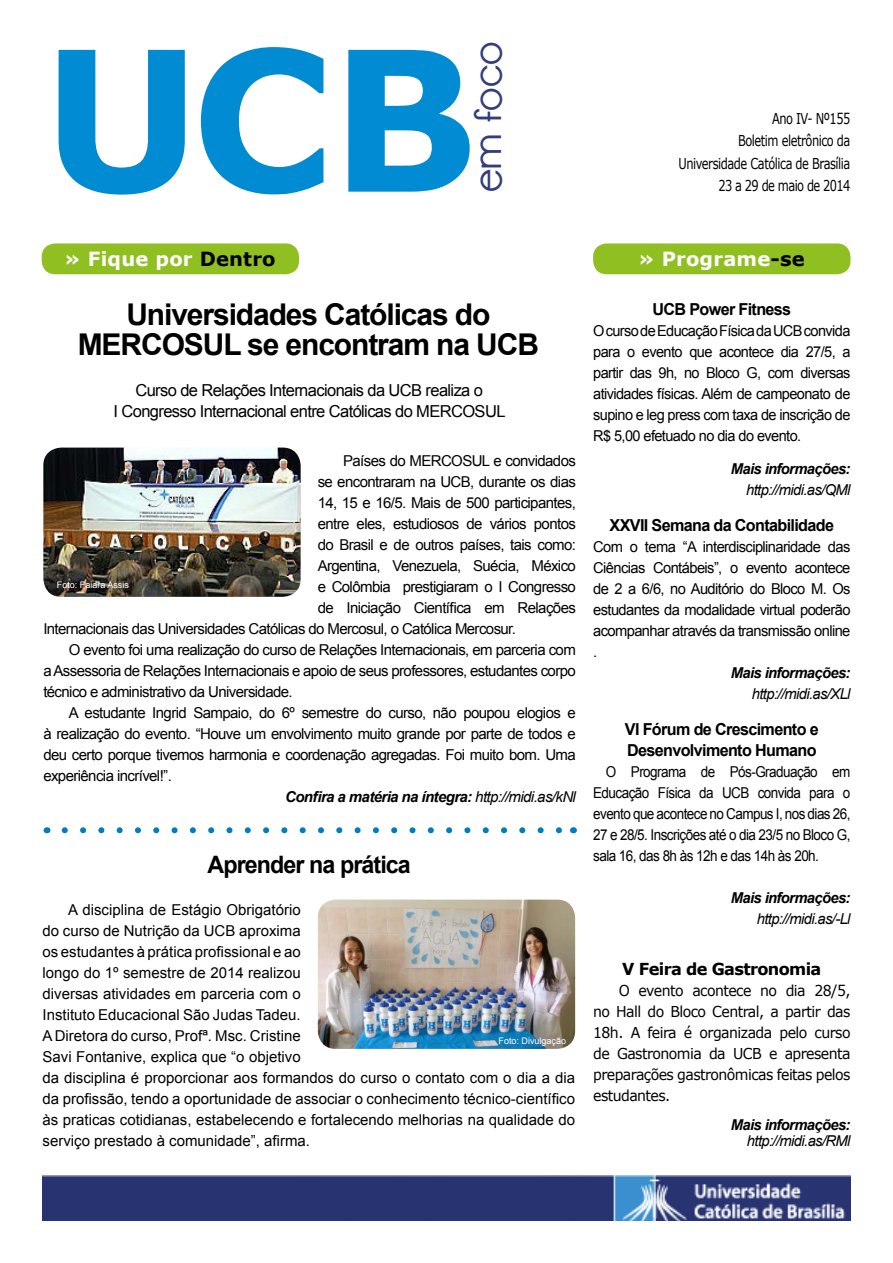
<style>
.page{position:relative;width:893px;height:1263px;background:#fff}
.page>*{position:absolute;margin:0;border:0;box-sizing:border-box;transform-origin:0 0}
.t1{font:700 195px "Verdana";color:#008bd2}
.t2{font:38.7px "Opificio";color:#313d7e}
.t3{font:700 30px/30px "Arial";letter-spacing:-.035em;color:#000;text-align:center}
.t4{font:700 24px "Arial";letter-spacing:-.04em;color:#000}
.t5{font:700 19.5px "Verdana";letter-spacing:.01em;color:#fff}
.t6{font:16.5px/21px "Arial";letter-spacing:-.035em;color:#000;text-align:center}
.t7{font:700 16.5px/21px "Arial";letter-spacing:-.04em;color:#000}
.t8{font:700 16.5px "Verdana";letter-spacing:-.04em;color:#000}
.t9{font:15px/21px "Arial";letter-spacing:-.04em;color:#000;text-align:justify}
.t10{font:15px/21px "Arial";color:#000}
.t11{font:15px/21px "Arial";letter-spacing:-.04em;color:#000;text-align:justify;scale:.9 1}
.t12{font:15px/21px "Verdana";letter-spacing:-.04em;color:#000;text-align:justify;scale:.94 1}
.t13{font:italic 700 15px "Arial";letter-spacing:-.04em;color:#000}
.t14{font:15px/22.5px "Verdana";letter-spacing:-.04em;color:#000;text-align:right;scale:.76 1}
.t15{font:italic 15px "Arial";letter-spacing:-.04em;color:#000}
.t16{font:9px "Arial";color:#fff}
.s1{color:#000}
.s2{font-weight:400}
</style>
<div class="page">
<img style="left:43px;top:448px;width:258px;height:149px">
<div style="left:42px;top:243px;width:257px;height:31px;background:#90bf21;border-radius:14px"></div>
<img style="left:43px;top:1176px;width:807px;height:44px">
<div style="left:593px;top:243px;width:257px;height:31px;background:#90bf21;border-radius:14px"></div>
<img style="left:318px;top:900px;width:257px;height:149px">
<svg style="left:65px;top:827px;width:497px;height:6px"></svg>
<h2 class="t2" style="left:466px;top:192px;width:152px;rotate:-90deg">em foco</h2>
<h1 class="t1" style="left:43px;top:-17px;width:438px">UCB</h1>
<p class="t14" style="left:678px;top:107px;width:228px">Ano IV- Nº155<br>Boletim eletrônico da<br>Universidade Católica de Brasília<br>23 a 29 de maio de 2014</p>
<h3 class="t5" style="left:64px;top:245px;width:213px">» Fique por <span class="s1">Dentro</span></h3>
<h3 class="t3" style="left:78px;top:300px;width:463px">Universidades Católicas do<br>MERCOSUL se encontram na UCB</h3>
<p class="t6" style="left:114px;top:380px;width:393px">Curso de Relações Internacionais da UCB realiza o<br>I Congresso Internacional entre Católicas do MERCOSUL</p>
<p class="t9" style="left:343px;top:451px;width:234px">Países do MERCOSUL e convidados</p>
<p class="t9" style="left:318px;top:472px;width:260px">se encontraram na UCB, durante os dias</p>
<p class="t9" style="left:318px;top:493px;width:260px">14, 15 e 16/5. Mais de 500 participantes,</p>
<p class="t9" style="left:318px;top:514px;width:260px">entre eles, estudiosos de vários pontos</p>
<p class="t9" style="left:318px;top:535px;width:260px">do Brasil e de outros países, tais como:</p>
<p class="t9" style="left:318px;top:556px;width:260px">Argentina, Venezuela, Suécia, México</p>
<p class="t9" style="left:318px;top:577px;width:260px">e Colômbia prestigiaram o I Congresso</p>
<p class="t9" style="left:318px;top:598px;width:260px">de Iniciação Científica em Relações</p>
<p class="t9" style="left:43px;top:619px;width:474px">Internacionais das Universidades Católicas do Mercosul, o Católica Mercosur.</p>
<p class="t9" style="left:69px;top:640px;width:508px">O evento foi uma realização do curso de Relações Internacionais, em parceria com</p>
<p class="t9" style="left:43px;top:661px;width:534px">a Assessoria de Relações Internacionais e apoio de seus professores, estudantes corpo</p>
<p class="t9" style="left:43px;top:682px;width:251px">técnico e administrativo da Universidade.</p>
<p class="t9" style="left:69px;top:703px;width:508px">A estudante Ingrid Sampaio, do 6º semestre do curso, não poupou elogios e</p>
<p class="t9" style="left:43px;top:724px;width:534px">à realização do evento. “Houve um envolvimento muito grande por parte de todos e</p>
<p class="t9" style="left:43px;top:745px;width:534px">deu certo porque tivemos harmonia e coordenação agregadas. Foi muito bom. Uma</p>
<p class="t9" style="left:43px;top:766px;width:130px">experiência incrível!”.</p>
<p class="t13" style="left:285px;top:787px;width:292px">Confira a matéria na íntegra: <span class="s2">http://midi.as/kNl</span></p>
<p class="t16" style="left:57px;top:579px;width:74px">Foto: Faiara Assis</p>
<h3 class="t4" style="left:208px;top:849px;width:205px">Aprender na prática</h3>
<p class="t10" style="left:43px;top:899px;width:534px;text-indent:26px">A disciplina de Estágio Obrigatório<br>do curso de Nutrição da UCB aproxima<br>os estudantes à prática profissional e ao<br>longo do 1º semestre de 2014 realizou<br>diversas atividades em parceria com o<br>Instituto Educacional São Judas Tadeu.<br>A Diretora do curso, Profª. Msc. Cristine<br>Savi Fontanive, explica que “o objetivo<br>da disciplina é proporcionar aos formandos do curso o contato com o dia a dia da profissão, tendo a oportunidade de associar o conhecimento técnico-científico às praticas cotidianas, estabelecendo e fortalecendo melhorias na qualidade do serviço prestado à comunidade”, afirma.</p>
<p class="t16" style="left:499px;top:1034px;width:69px">Foto: Divulgação</p>
<h3 class="t5" style="left:638px;top:245px;width:168px">» Programe<span class="s1">-se</span></h3>
<p class="t7" style="left:652px;top:299px;width:140px">UCB Power Fitness</p>
<p class="t9" style="left:593px;top:320px;width:259px">O curso de Educação Física da UCB convida para o evento que acontece dia 27/5, a partir das 9h, no Bloco G, com diversas atividades físicas. Além de campeonato de supino e leg press com taxa de inscrição de R$ 5,00 efetuado no dia do evento.</p>
<p class="t13" style="left:731px;top:459px;width:121px">Mais informações:</p>
<p class="t15" style="left:746px;top:480px;width:106px">http://midi.as/QMl</p>
<p class="t7" style="left:610px;top:515px;width:226px">XXVII Semana da Contabilidade</p>
<p class="t9" style="left:593px;top:536px;width:259px">Com o tema “A interdisciplinaridade das Ciências Contábeis”, o evento acontece de 2 a 6/6, no Auditório do Bloco M. Os estudantes da modalidade virtual poderão acompanhar através da transmissão online .</p>
<p class="t13" style="left:731px;top:663px;width:121px">Mais informações:</p>
<p class="t15" style="left:752px;top:684px;width:100px">http://midi.as/XLl</p>
<p class="t7" style="left:625px;top:719px;width:195px">VI Fórum de Crescimento e<br>Desenvolvimento Humano</p>
<p class="t11" style="left:593px;top:761px;width:287px;text-indent:13px">O Programa de Pós-Graduação em Educação Física da UCB convida para o evento que acontece no Campus I, nos dias 26, 27 e 28/5. Inscrições até o dia 23/5 no Bloco G, sala 16, das 8h às 12h e das 14h às 20h.</p>
<p class="t13" style="left:731px;top:888px;width:121px">Mais informações:</p>
<p class="t15" style="left:757px;top:909px;width:95px">http://midi.as/-Ll</p>
<p class="t8" style="left:622px;top:957px;width:201px">V Feira de Gastronomia</p>
<p class="t12" style="left:593px;top:980px;width:275px;text-indent:26px">O evento acontece no dia 28/5, no Hall do Bloco Central, a partir das 18h. A feira é organizada pelo curso de Gastronomia da UCB e apresenta preparações gastronômicas feitas pelos estudantes.</p>
<p class="t13" style="left:731px;top:1114px;width:121px">Mais informações:</p>
<p class="t15" style="left:747px;top:1131px;width:105px">http://midi.as/RMl</p>
</div>
